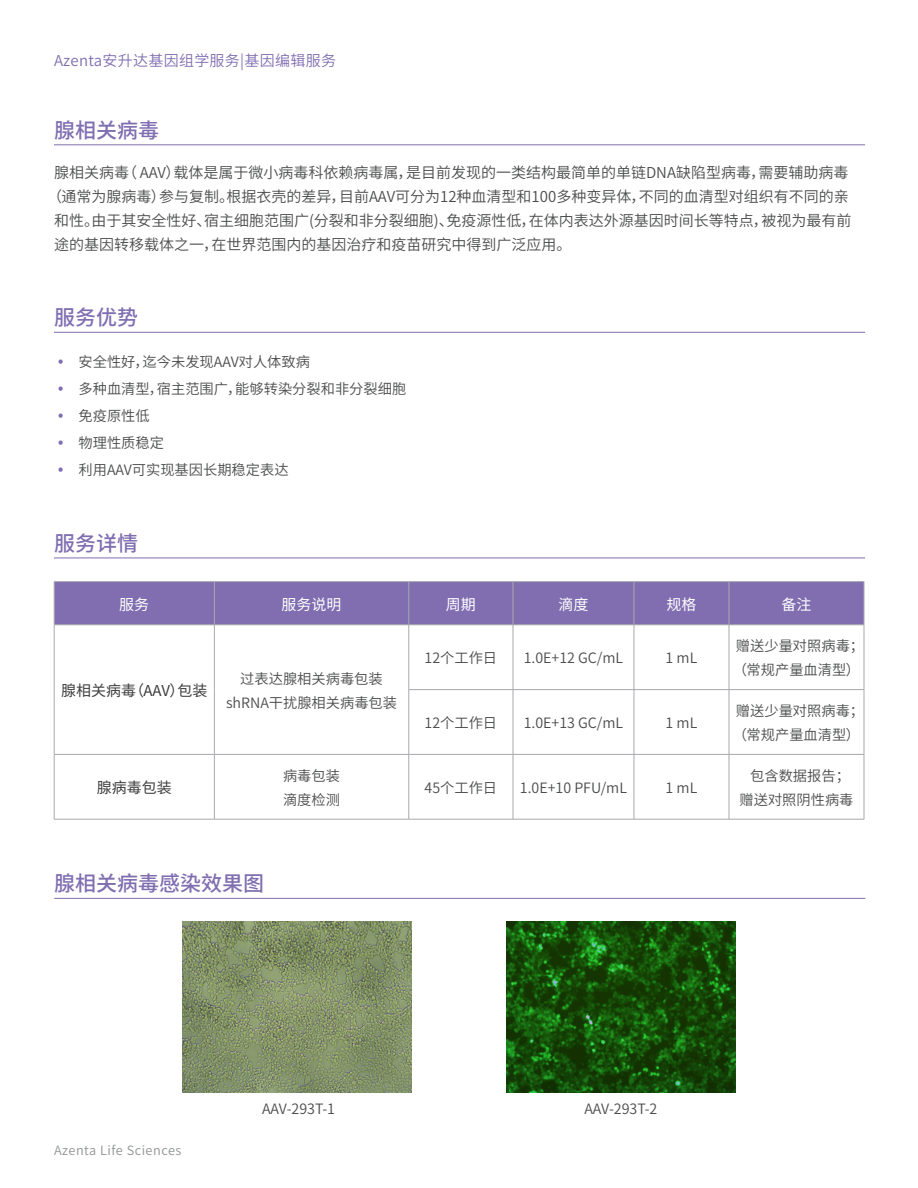
<style>
.page{position:relative;width:918px;height:1188px;background:#fff}
.page>*{position:absolute;margin:0;border:0;box-sizing:border-box;transform-origin:0 0}
.t1{font:700 22.5px "Source Han Sans CN";color:#806eb1}
.Section_Title{font:500 21px "Source Han Sans CN";color:#806eb1}
.正文{font:15px/24px "Source Han Sans CN";color:#4b4c4d}
.t2{font:15px "Source Han Sans CN";letter-spacing:.02em;color:#806eb1}
.正文-2{font:15px "Source Han Sans CN";color:#3e3e3f}
.正文-3{font:15px "Source Han Sans CN";color:#fff}
.正文-4{font:14.25px "Source Han Sans CN";color:#4b4c4d}
.t3{font:12.75px "Source Han Sans CN";letter-spacing:.04em;color:#919495}
</style>
<div class="page">
<hr style="left:54px;top:144px;width:811px;height:1px;background:#806eb1">
<hr style="left:54px;top:332px;width:811px;height:1px;background:#806eb1">
<hr style="left:54px;top:558px;width:811px;height:1px;background:#806eb1">
<div style="left:55px;top:582px;width:809px;height:43px;background:#806eb1"></div>
<hr style="left:54px;top:581px;width:160px;height:1px;background:#a8a9ad">
<hr style="left:54px;top:582px;width:1px;height:43px;background:#a8a9ad">
<hr style="left:214px;top:581px;width:195px;height:1px;background:#a8a9ad">
<hr style="left:214px;top:582px;width:1px;height:43px;background:#a8a9ad">
<hr style="left:409px;top:581px;width:104px;height:1px;background:#a8a9ad">
<hr style="left:409px;top:582px;width:1px;height:43px;background:#a8a9ad">
<hr style="left:513px;top:581px;width:121px;height:1px;background:#a8a9ad">
<hr style="left:513px;top:582px;width:1px;height:43px;background:#a8a9ad">
<hr style="left:634px;top:581px;width:95px;height:1px;background:#a8a9ad">
<hr style="left:634px;top:582px;width:1px;height:43px;background:#a8a9ad">
<hr style="left:729px;top:581px;width:135px;height:1px;background:#a8a9ad">
<hr style="left:729px;top:582px;width:1px;height:43px;background:#a8a9ad">
<hr style="left:864px;top:582px;width:1px;height:43px;background:#a8a9ad">
<hr style="left:54px;top:625px;width:160px;height:1px;background:#a8a9ad">
<hr style="left:54px;top:625px;width:1px;height:65px;background:#a8a9ad">
<hr style="left:214px;top:625px;width:195px;height:1px;background:#a8a9ad">
<hr style="left:214px;top:625px;width:1px;height:65px;background:#a8a9ad">
<hr style="left:409px;top:625px;width:104px;height:1px;background:#a8a9ad">
<hr style="left:409px;top:625px;width:1px;height:64px;background:#a8a9ad">
<hr style="left:513px;top:625px;width:121px;height:1px;background:#a8a9ad">
<hr style="left:513px;top:625px;width:1px;height:64px;background:#a8a9ad">
<hr style="left:634px;top:625px;width:95px;height:1px;background:#a8a9ad">
<hr style="left:634px;top:625px;width:1px;height:64px;background:#a8a9ad">
<hr style="left:729px;top:625px;width:135px;height:1px;background:#a8a9ad">
<hr style="left:729px;top:625px;width:1px;height:64px;background:#a8a9ad">
<hr style="left:864px;top:625px;width:1px;height:64px;background:#a8a9ad">
<hr style="left:54px;top:690px;width:1px;height:64px;background:#a8a9ad">
<hr style="left:214px;top:690px;width:1px;height:64px;background:#a8a9ad">
<hr style="left:409px;top:689px;width:104px;height:1px;background:#a8a9ad">
<hr style="left:409px;top:690px;width:1px;height:64px;background:#a8a9ad">
<hr style="left:513px;top:689px;width:121px;height:1px;background:#a8a9ad">
<hr style="left:513px;top:690px;width:1px;height:64px;background:#a8a9ad">
<hr style="left:634px;top:689px;width:95px;height:1px;background:#a8a9ad">
<hr style="left:634px;top:690px;width:1px;height:64px;background:#a8a9ad">
<hr style="left:729px;top:689px;width:135px;height:1px;background:#a8a9ad">
<hr style="left:729px;top:690px;width:1px;height:64px;background:#a8a9ad">
<hr style="left:864px;top:690px;width:1px;height:64px;background:#a8a9ad">
<hr style="left:54px;top:754px;width:160px;height:1px;background:#a8a9ad">
<hr style="left:54px;top:755px;width:1px;height:64px;background:#a8a9ad">
<hr style="left:214px;top:754px;width:195px;height:1px;background:#a8a9ad">
<hr style="left:214px;top:755px;width:1px;height:64px;background:#a8a9ad">
<hr style="left:409px;top:754px;width:104px;height:1px;background:#a8a9ad">
<hr style="left:409px;top:755px;width:1px;height:64px;background:#a8a9ad">
<hr style="left:513px;top:754px;width:121px;height:1px;background:#a8a9ad">
<hr style="left:513px;top:755px;width:1px;height:64px;background:#a8a9ad">
<hr style="left:634px;top:754px;width:95px;height:1px;background:#a8a9ad">
<hr style="left:634px;top:755px;width:1px;height:64px;background:#a8a9ad">
<hr style="left:729px;top:754px;width:135px;height:1px;background:#a8a9ad">
<hr style="left:729px;top:755px;width:1px;height:64px;background:#a8a9ad">
<hr style="left:864px;top:755px;width:1px;height:64px;background:#a8a9ad">
<hr style="left:54px;top:819px;width:160px;height:1px;background:#a8a9ad">
<hr style="left:214px;top:819px;width:195px;height:1px;background:#a8a9ad">
<hr style="left:409px;top:819px;width:104px;height:1px;background:#a8a9ad">
<hr style="left:513px;top:819px;width:121px;height:1px;background:#a8a9ad">
<hr style="left:634px;top:819px;width:95px;height:1px;background:#a8a9ad">
<hr style="left:729px;top:819px;width:135px;height:1px;background:#a8a9ad">
<hr style="left:54px;top:898px;width:811px;height:1px;background:#806eb1">
<img style="left:183px;top:922px;width:228px;height:171px">
<img style="left:507px;top:922px;width:228px;height:171px">
<p class="t2" style="left:54px;top:52px;width:284px">Azenta安升达基因组学服务|基因编辑服务</p>
<p class="Section_Title" style="left:54px;top:118px;width:106px">腺相关病毒</p>
<p class="正文" style="left:54px;top:161px;width:796px">腺相关病毒（ AAV）载体是属于微小病毒科依赖病毒属，是目前发现的一类结构最简单的单链DNA缺陷型病毒，需要辅助病毒</p>
<p class="正文" style="left:54px;top:185px;width:799px;text-indent:-7px">（通常为腺病毒）参与复制。根据衣壳的差异，目前AAV可分为12种血清型和100多种变异体，不同的血清型对组织有不同的亲和性。由于其安全性好、宿主细胞范围广(分裂和非分裂细胞)、免疫源性低，在体内表达外源基因时间长等特点，被视为最有前途的基因转移载体之一，在世界范围内的基因治疗和疫苗研究中得到广泛应用。</p>
<p class="Section_Title" style="left:54px;top:306px;width:85px">服务优势</p>
<p class="正文-4" style="left:79px;top:354px;width:233px">安全性好，迄今未发现AAV对人体致病</p>
<p class="正文-4" style="left:79px;top:381px;width:329px">多种血清型，宿主范围广，能够转染分裂和非分裂细胞</p>
<p class="正文-4" style="left:79px;top:408px;width:73px">免疫原性低</p>
<p class="正文-4" style="left:79px;top:435px;width:87px">物理性质稳定</p>
<p class="正文-4" style="left:79px;top:462px;width:212px">利用AAV可实现基因长期稳定表达</p>
<p class="t1" style="left:54px;top:349px;width:15px">·</p>
<p class="t1" style="left:54px;top:376px;width:15px">·</p>
<p class="t1" style="left:54px;top:403px;width:15px">·</p>
<p class="t1" style="left:54px;top:430px;width:15px">·</p>
<p class="t1" style="left:54px;top:457px;width:15px">·</p>
<p class="Section_Title" style="left:54px;top:531px;width:85px">服务详情</p>
<p class="正文-3" style="left:119px;top:596px;width:31px">服务</p>
<p class="正文-3" style="left:282px;top:596px;width:61px">服务说明</p>
<p class="正文-3" style="left:446px;top:596px;width:31px">周期</p>
<p class="正文-3" style="left:558px;top:596px;width:31px">滴度</p>
<p class="正文-3" style="left:666px;top:596px;width:31px">规格</p>
<p class="正文-3" style="left:782px;top:596px;width:31px">备注</p>
<p class="正文-2" style="left:61px;top:682px;width:148px">腺相关病毒（AAV）包装</p>
<p class="正文-4" style="left:240px;top:671px;width:144px">过表达腺相关病毒包装</p>
<p class="正文-4" style="left:226px;top:695px;width:173px">shRNA干扰腺相关病毒包装</p>
<p class="正文-2" style="left:97px;top:779px;width:76px">腺病毒包装</p>
<p class="正文-4" style="left:283px;top:768px;width:58px">病毒包装</p>
<p class="正文-4" style="left:283px;top:792px;width:58px">滴度检测</p>
<p class="Section_Title" style="left:54px;top:872px;width:211px">腺相关病毒感染效果图</p>
<p class="正文-4" style="left:425px;top:650px;width:74px">12个工作日</p>
<p class="正文-4" style="left:524px;top:650px;width:101px">1.0E+12 GC/mL</p>
<p class="正文-4" style="left:666px;top:650px;width:33px">1 mL</p>
<p class="正文-4" style="left:425px;top:715px;width:74px">12个工作日</p>
<p class="正文-4" style="left:524px;top:715px;width:101px">1.0E+13 GC/mL</p>
<p class="正文-4" style="left:666px;top:715px;width:33px">1 mL</p>
<p class="正文-4" style="left:425px;top:780px;width:74px">45个工作日</p>
<p class="正文-4" style="left:520px;top:780px;width:109px">1.0E+10 PFU/mL</p>
<p class="正文-4" style="left:666px;top:780px;width:33px">1 mL</p>
<p class="正文-4" style="left:736px;top:638px;width:130px">赠送少量对照病毒；</p>
<p class="正文-4" style="left:733px;top:662px;width:129px">（常规产量血清型）</p>
<p class="正文-4" style="left:736px;top:703px;width:130px">赠送少量对照病毒；</p>
<p class="正文-4" style="left:733px;top:727px;width:129px">（常规产量血清型）</p>
<p class="正文-4" style="left:750px;top:768px;width:101px">包含数据报告；</p>
<p class="正文-4" style="left:740px;top:792px;width:115px">赠送对照阴性病毒</p>
<p class="t3" style="left:54px;top:1143px;width:129px">Azenta Life Sciences</p>
<p class="正文-4" style="left:262px;top:1101px;width:74px">AAV-293T-1</p>
<p class="正文-4" style="left:585px;top:1101px;width:74px">AAV-293T-2</p>
</div>
